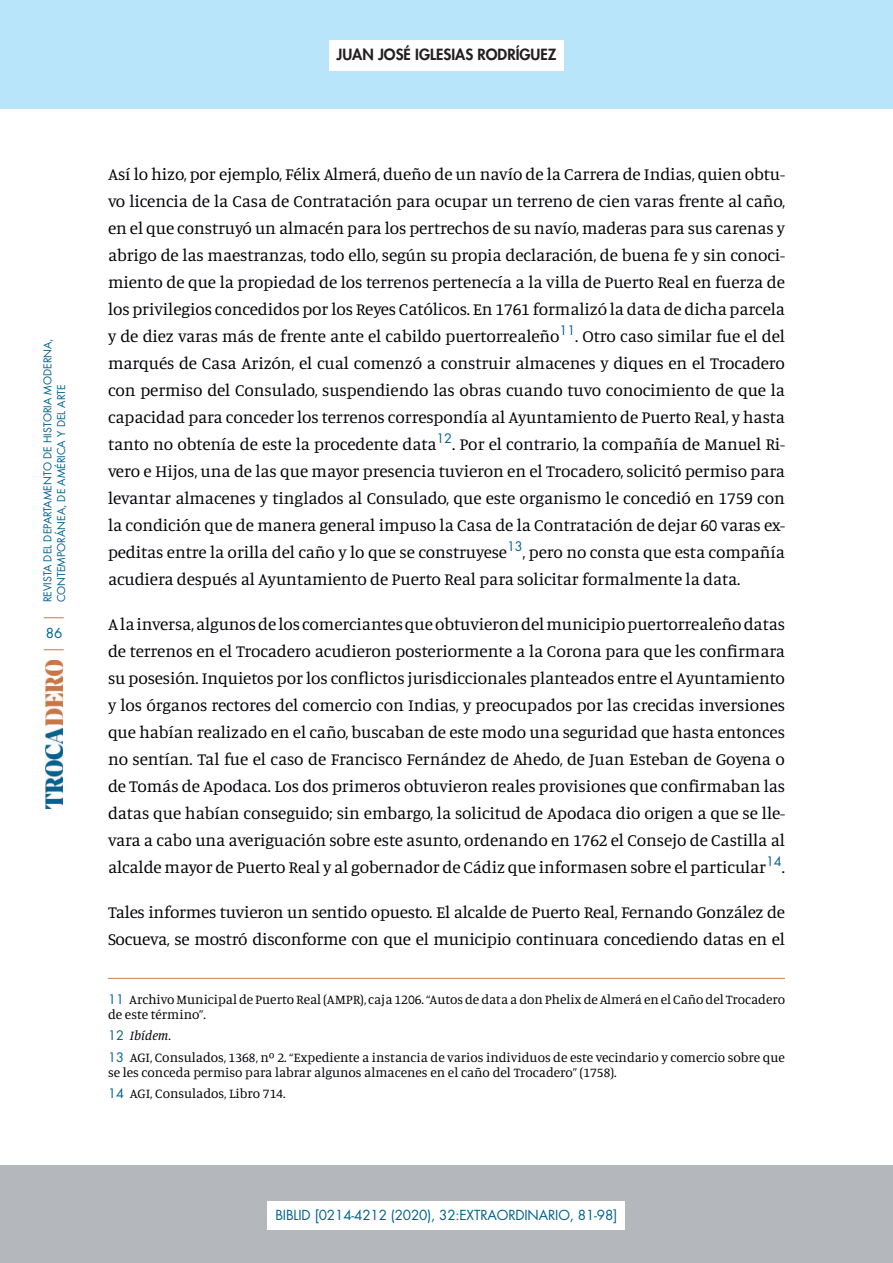
<style>
.page{position:relative;width:893px;height:1263px;background:#fff}
.page>*{position:absolute;margin:0;border:0;box-sizing:border-box;transform-origin:0 0}
.t1{font:17.25px/27px "Manuale";letter-spacing:-.015em;color:#020206;text-align:justify}
.t2{font:800 15px "Futura Std";color:#231f20}
.t3{font:13.5px/21.5px "Manuale";color:#020206}
.t4{font:13.5px "Futura Std";letter-spacing:-.01em;color:#00628e}
.t5{font:13.5px "Futura Std";color:#d27c49;scale:2 1}
.t6{font:10.5px/13.5px "Futura Std";color:#00628e}
.s1{font-family:"Futura Std";font-size:12.75px;color:#00628e}
.s2{font-style:italic}
</style>
<div class="page">
<img style="left:46px;top:660px;width:16px;height:149px">
<hr style="left:108px;top:978px;width:677px;height:1px;background:#d27c49">
<div style="left:0;top:0;width:893px;height:108px;background:#b9e5fa"></div>
<div style="left:329px;top:40px;width:235px;height:30px;background:#fff"></div>
<div style="left:0;top:1165px;width:893px;height:98px;background:#b4b7bb"></div>
<div style="left:268px;top:1201px;width:357px;height:29px;background:#fff"></div>
<p class="t2" style="left:337px;top:45px;width:221px">JUAN JOSÉ IGLESIAS RODRÍGUEZ</p>
<p class="t6" style="left:41px;top:602px;width:266px;rotate:-90deg">REVISTA DEL DEPARTAMENTO DE HISTORIA MODERNA,<br>CONTEMPORÁNEA, DE AMÉRICA Y DEL ARTE</p>
<p class="t5" style="left:40px;top:607px;width:15px">—</p>
<p class="t4" style="left:46px;top:624px;width:18px">86</p>
<p class="t5" style="left:40px;top:640px;width:15px">—</p>
<p class="t1" style="left:108px;top:160px;width:679px">Así lo hizo, por ejemplo, Félix Almerá, dueño de un navío de la Carrera de Indias, quien obtu&shy;vo licencia de la Casa de Contratación para ocupar un terreno de cien varas frente al caño, en el que construyó un almacén para los pertrechos de su navío, maderas para sus carenas y abrigo de las maestranzas, todo ello, según su propia declaración, de buena fe y sin conoci&shy;miento de que la propiedad de los terrenos pertenecía a la villa de Puerto Real en fuerza de los privilegios concedidos por los Reyes Católicos. En 1761 formalizó la data de dicha parcela y de diez varas más de frente ante el cabildo puertorrealeño<sup>11</sup>. Otro caso similar fue el del marqués de Casa Arizón, el cual comenzó a construir almacenes y diques en el Trocadero con permiso del Consulado, suspendiendo las obras cuando tuvo conocimiento de que la capacidad para conceder los terrenos correspondía al Ayuntamiento de Puerto Real, y hasta tanto no obtenía de este la procedente data<sup>12</sup>. Por el contrario, la compañía de Manuel Ri&shy;vero e Hijos, una de las que mayor presencia tuvieron en el Trocadero, solicitó permiso para levantar almacenes y tinglados al Consulado, que este organismo le concedió en 1759 con la condición que de manera general impuso la Casa de la Contratación de dejar 60 varas ex&shy;peditas entre la orilla del caño y lo que se construyese<sup>13</sup>, pero no consta que esta compañía acudiera después al Ayuntamiento de Puerto Real para solicitar formalmente la data.</p>
<p class="t1" style="left:108px;top:610px;width:679px">A la inversa, algunos de los comerciantes que obtuvieron del municipio puertorrealeño datas de terrenos en el Trocadero acudieron posteriormente a la Corona para que les confirmara su posesión. Inquietos por los conflictos jurisdiccionales planteados entre el Ayuntamiento y los órganos rectores del comercio con Indias, y preocupados por las crecidas inversiones que habían realizado en el caño, buscaban de este modo una seguridad que hasta entonces no sentían. Tal fue el caso de Francisco Fernández de Ahedo, de Juan Esteban de Goyena o de Tomás de Apodaca. Los dos primeros obtuvieron reales provisiones que confirmaban las datas que habían conseguido; sin embargo, la solicitud de Apodaca dio origen a que se lle&shy;vara a cabo una averiguación sobre este asunto, ordenando en 1762 el Consejo de Castilla al alcalde mayor de Puerto Real y al gobernador de Cádiz que informasen sobre el particular<sup>14</sup>.</p>
<p class="t1" style="left:108px;top:898px;width:678px">Tales informes tuvieron un sentido opuesto. El alcalde de Puerto Real, Fernando González de<br>Socueva, se mostró disconforme con que el municipio continuara concediendo datas en el</p>
<p class="t3" style="left:108px;top:991px;width:679px;line-height:15px"><span class="s1">11</span> Archivo Municipal de Puerto Real (AMPR), caja 1206. “Autos de data a don Phelix de Almerá en el Caño del Trocadero de este término”.</p>
<p class="t3" style="left:108px;top:1024px;width:678px"><span class="s1">12</span> <span class="s2">Ibídem</span>.<br><span class="s1">13</span> AGI, Consulados, 1368, nº 2. “Expediente a instancia de varios individuos de este vecindario y comercio sobre que</p>
<p class="t3" style="left:108px;top:1061px;width:510px">se les conceda permiso para labrar algunos almacenes en el caño del Trocadero” (1758).<br><span class="s1">14</span> AGI, Consulados, Libro 714.</p>
<p class="t4" style="left:275px;top:1206px;width:344px">BIBLID [0214-4212 (2020), 32:EXTRAORDINARIO, 81-98]</p>
</div>
